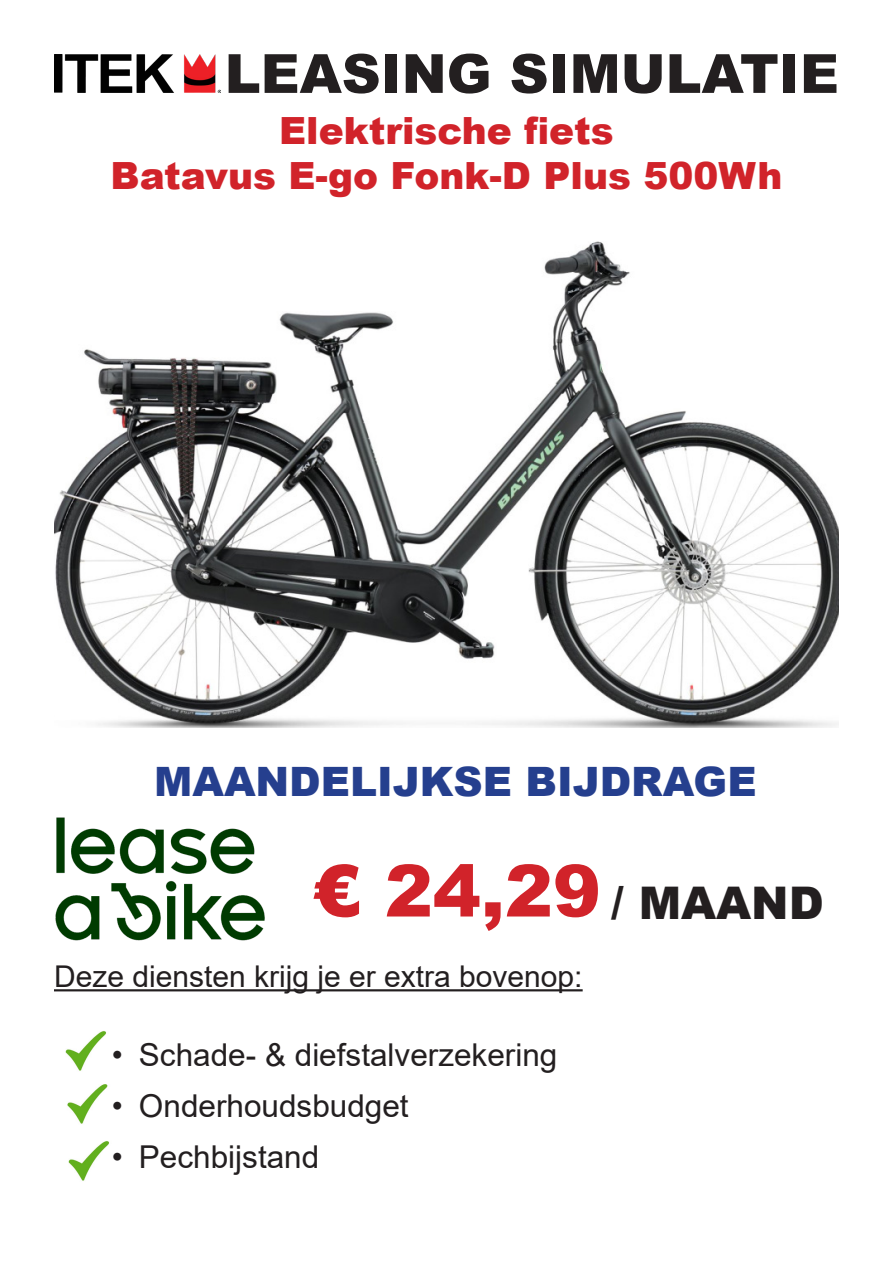
<style>
.page{position:relative;width:893px;height:1263px;background:#fff}
.page>*{position:absolute;margin:0;border:0;box-sizing:border-box;transform-origin:0 0}
.t1{font:900 72px "Arial";color:#d1232a}
.t2{font:900 54px "Arial";color:#231f20}
.t3{font:900 40.5px "Arial";color:#253f8e}
.t4{font:900 37.5px/45px "Arial";color:#d1232a;text-align:center}
.t5{font:31.5px "Arial";color:#231f20}
.t6{font:30px "Arial";color:#231f20}
.s1{font-size:45px;color:#231f20}
</style>
<div class="page">
<img style="left:68px;top:1141px;width:42px;height:40px">
<img style="left:67px;top:1084px;width:41px;height:40px">
<img style="left:65px;top:1031px;width:42px;height:40px">
<img style="left:54px;top:241px;width:785px;height:486px">
<hr style="left:54px;top:989px;width:529px;height:2px;background:#231f20">
<img style="left:54px;top:54px;width:167px;height:38px">
<img style="left:55px;top:817px;width:210px;height:124px">
<p class="t2" style="left:225px;top:34px;width:616px">LEASING SIMULATIE</p>
<p class="t4" style="left:111px;top:107px;width:673px">Elektrische fiets<br>Batavus E-go Fonk-D Plus 500Wh</p>
<p class="t3" style="left:154px;top:752px;width:604px">MAANDELIJKSE BIJDRAGE</p>
<p class="t1" style="left:313px;top:838px;width:512px">€ 24,29 <span class="s1">/ MAAND</span></p>
<p class="t6" style="left:54px;top:956px;width:530px">Deze diensten krijg je er extra bovenop:</p>
<p class="t5" style="left:112px;top:1033px;width:447px">• Schade- &amp; diefstalverzekering</p>
<p class="t5" style="left:112px;top:1084px;width:298px">• Onderhoudsbudget</p>
<p class="t5" style="left:112px;top:1135px;width:209px">• Pechbijstand</p>
</div>
